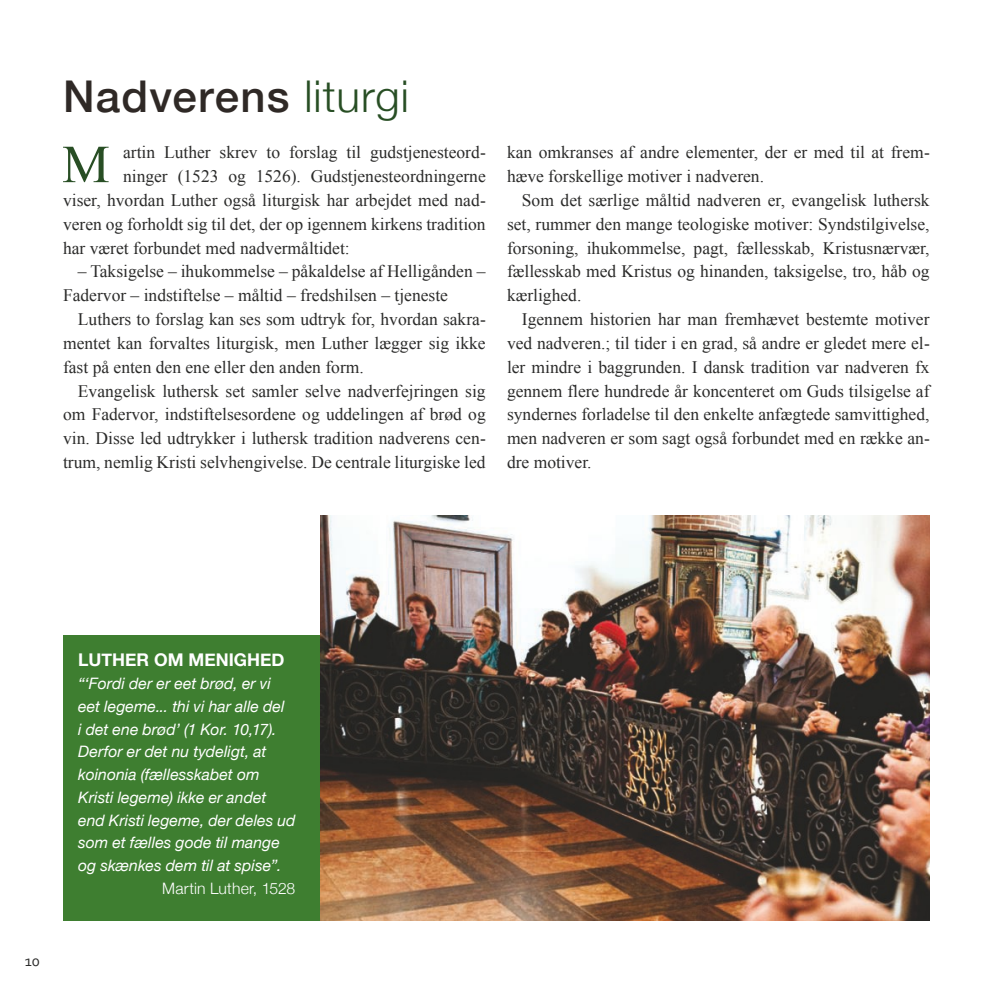
<style>
.page{position:relative;width:993px;height:993px;background:#fff}
.page>*{position:absolute;margin:0;border:0;box-sizing:border-box;transform-origin:0 0}
.t1{font:53.38px "Times New Roman";color:#284e24}
.t2{font:500 43.75px "Helvetica Neue";letter-spacing:.03em;color:#2f2926}
.t3{font:17.5px/23.8px "Times New Roman";color:#2b2b2a;text-align:justify}
.t4{font:700 17.5px "Helvetica Neue";color:#fff}
.t5{font:italic 15.75px/22.8px "Helvetica Neue";letter-spacing:.005em;color:#fff}
.t6{font:300 15.75px "Helvetica Neue";letter-spacing:.01em;color:#fff}
.t7{font:15.75px "Corbel";color:#2b2b2a}
.s1{font-weight:300;color:#284e24}
</style>
<div class="page">
<div style="left:63px;top:634px;width:403px;height:286px;background:#3e7e30"></div>
<img style="left:320px;top:515px;width:609px;height:405px">
<h2 class="t2" style="left:63px;top:61px;width:347px">Nadverens <span class="s1">liturgi</span></h2>
<h1 class="t1" style="left:62px;top:128px;width:49px">M</h1>
<p class="t3" style="left:123px;top:140px;width:364px">artin Luther skrev to forslag til gudstjenesteord-</p>
<p class="t3" style="left:123px;top:164px;width:364px">ninger (1523 og 1526). Gudstjenesteordningerne</p>
<p class="t3" style="left:63px;top:188px;width:424px">viser, hvordan Luther også liturgisk har arbejdet med nad-</p>
<p class="t3" style="left:63px;top:212px;width:424px">veren og forholdt sig til det, der op igennem kirkens tradition</p>
<p class="t3" style="left:63px;top:235px;width:288px">har været forbundet med nadvermåltidet:</p>
<p class="t3" style="left:63px;top:259px;width:424px;text-indent:15px">– Taksigelse – ihukommelse – påkaldelse af Helligånden –<br>Fadervor – indstiftelse – måltid – fredshilsen – tjeneste</p>
<p class="t3" style="left:63px;top:307px;width:424px;text-indent:15px">Luthers to forslag kan ses som udtryk for, hvordan sakra&shy;mentet kan forvaltes liturgisk, men Luther lægger sig ikke fast på enten den ene eller den anden form.</p>
<p class="t3" style="left:63px;top:378px;width:424px;text-indent:15px">Evangelisk luthersk set samler selve nadverfejringen sig om Fadervor, indstiftelsesordene og uddelingen af brød og vin. Disse led udtrykker i luthersk tradition nadverens cen&shy;trum, nemlig Kristi selvhengivelse. De centrale liturgiske led</p>
<p class="t3" style="left:507px;top:140px;width:424px">kan omkranses af andre elementer, der er med til at frem&shy;hæve forskellige motiver i nadveren.</p>
<p class="t3" style="left:507px;top:188px;width:424px;text-indent:15px">Som det særlige måltid nadveren er, evangelisk luthersk set, rummer den mange teologiske motiver: Syndstilgivelse, forsoning, ihukommelse, pagt, fællesskab, Kristusnærvær, fællesskab med Kristus og hinanden, taksigelse, tro, håb og kærlighed.</p>
<p class="t3" style="left:507px;top:307px;width:424px;text-indent:15px">Igennem historien har man fremhævet bestemte motiver ved nadveren.; til tider i en grad, så andre er gledet mere el&shy;ler mindre i baggrunden. I dansk tradition var nadveren fx gennem flere hundrede år koncenteret om Guds tilsigelse af syndernes forladelse til den enkelte anfægtede samvittighed, men nadveren er som sagt også forbundet med en række an&shy;dre motiver.</p>
<p class="t7" style="left:25px;top:951px;width:17px">10</p>
<p class="t4" style="left:78px;top:646px;width:208px">LUTHER OM MENIGHED</p>
<p class="t5" style="left:78px;top:672px;width:219px">“‘Fordi der er eet brød, er vi eet legeme... thi vi har alle del<br>i det ene brød’ (1 Kor. 10,17).<br>Derfor er det nu tydeligt, at koinonia (fællesskabet om<br>Kristi legeme) ikke er andet end Kristi legeme, der deles ud som et fælles gode til mange og skænkes dem til at spise”.</p>
<p class="t6" style="left:162px;top:875px;width:135px">Martin Luther, 1528</p>
</div>
